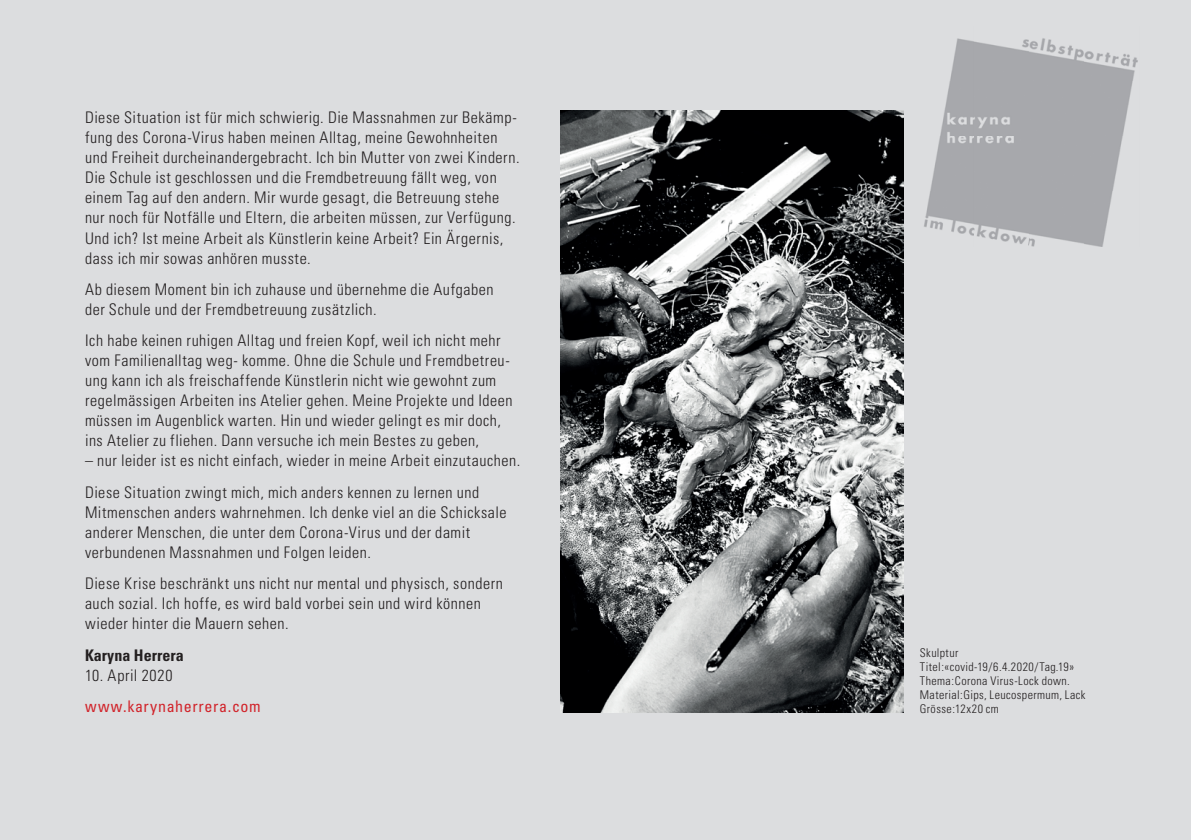
<style>
.page{position:relative;width:1191px;height:840px;background:#fff}
.page>*{position:absolute;margin:0;border:0;box-sizing:border-box;transform-origin:0 0}
.t1{font:300 condensed 16px/20px "Univers";letter-spacing:.035em;color:#231f20}
.t2{font:condensed 16px "Univers";letter-spacing:.04em;color:#d1232a}
.t3{font:700 condensed 16px "Univers";color:#231f20}
.t4{font:300 condensed 12px/14px "Univers";letter-spacing:.035em;color:#231f20}
</style>
<div class="page">
<div style="left:0;top:0;width:1191px;height:839px;background:#dcdddf"></div>
<img style="left:560px;top:111px;width:343px;height:600px">
<img style="left:924px;top:38px;width:214px;height:208px">
<p class="t1" style="left:85px;top:108px;width:436px">Diese Situation ist für mich schwierig. Die Massnahmen zur Bekämp&shy;fung des Corona-Virus haben meinen Alltag, meine Gewohnheiten und Freiheit durcheinandergebracht. Ich bin Mutter von zwei Kindern.<br>Die Schule ist geschlossen und die Fremdbetreuung fällt weg, von einem Tag auf den andern. Mir wurde gesagt, die Betreuung stehe nur noch für Notfälle und Eltern, die arbeiten müssen, zur Verfügung.<br>Und ich? Ist meine Arbeit als Künstlerin keine Arbeit? Ein Ärgernis, dass ich mir sowas anhören musste.</p>
<p class="t1" style="left:85px;top:279px;width:410px">Ab diesem Moment bin ich zuhause und übernehme die Aufgaben der Schule und der Fremdbetreuung zusätzlich.</p>
<p class="t1" style="left:85px;top:330px;width:429px">Ich habe keinen ruhigen Alltag und freien Kopf, weil ich nicht mehr vom Familienalltag weg- komme. Ohne die Schule und Fremdbetreu&shy;ung kann ich als freischaffende Künstlerin nicht wie gewohnt zum regelmässigen Arbeiten ins Atelier gehen. Meine Projekte und Ideen müssen im Augenblick warten. Hin und wieder gelingt es mir doch, ins Atelier zu fliehen. Dann versuche ich mein Bestes zu geben,</p>
<p class="t1" style="left:85px;top:445px;width:437px;line-height:31.4px">– nur leider ist es nicht einfach, wieder in meine Arbeit einzutauchen.<br>Diese Situation zwingt mich, mich anders kennen zu lernen und</p>
<p class="t1" style="left:85px;top:502px;width:423px">Mitmenschen anders wahrnehmen. Ich denke viel an die Schicksale anderer Menschen, die unter dem Corona-Virus und der damit verbundenen Massnahmen und Folgen leiden.</p>
<p class="t1" style="left:85px;top:573px;width:419px">Diese Krise beschränkt uns nicht nur mental und physisch, sondern auch sozial. Ich hoffe, es wird bald vorbei sein und wird können wieder hinter die Mauern sehen.</p>
<p class="t3" style="left:85px;top:644px;width:100px">Karyna Herrera</p>
<p class="t1" style="left:85px;top:664px;width:89px">10. April 2020</p>
<p class="t2" style="left:85px;top:695px;width:177px">www.karynaherrera.com</p>
<p class="t4" style="left:920px;top:645px;width:167px">Skulptur<br>Titel:«covid-19/6.4.2020/Tag.19»<br>Thema:Corona Virus-Lock down.<br>Material:Gips, Leucospermum, Lack<br>Grösse:12x20 cm</p>
</div>
